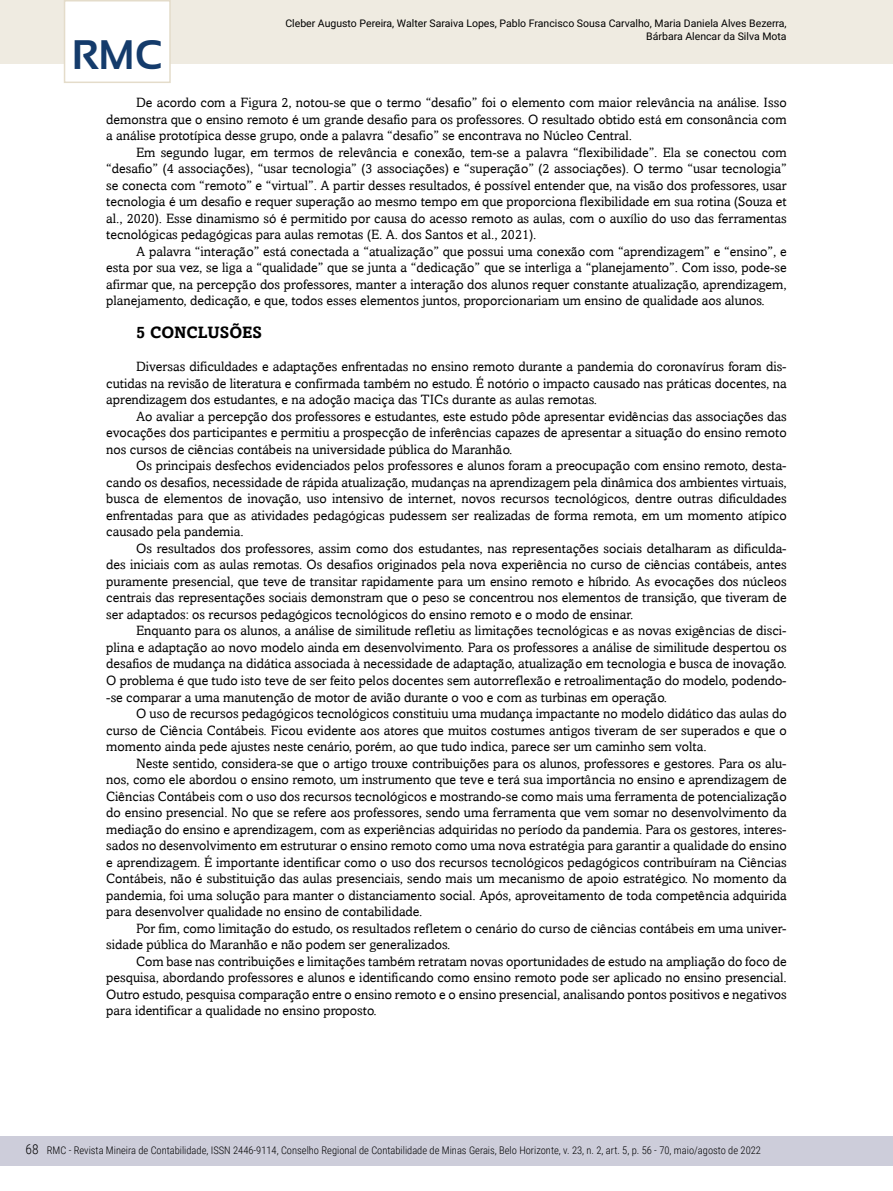
<style>
.page{position:relative;width:893px;height:1191px;background:#fff}
.page>*{position:absolute;margin:0;border:0;box-sizing:border-box;transform-origin:0 0}
.t1{font:700 41.25px "Sansation";color:#143b6b}
.t2{font:700 16.5px "Amasis";color:#000}
.t3{font:13.5px/16.5px "Amasis";color:#000;text-align:justify}
.t4{font:300 13.5px "Roboto Condensed";color:#000}
.t5{font:300 10.5px "Roboto Condensed";color:#000}
.t6{font:10.5px/12.6px "Roboto";color:#000;text-align:right}
</style>
<div class="page">
<div style="left:0;top:1135px;width:893px;height:30px;background:#cdcdda"></div>
<div style="left:0;top:0;width:893px;height:64px;background:#efebe1"></div>
<div style="left:64px;top:0;width:107px;height:83px;background:#fff;border:2px solid #e4dcca"></div>
<h1 class="t1" style="left:72px;top:32px;width:92px">RMC</h1>
<p class="t6" style="left:285px;top:17px;width:503px">Cleber Augusto Pereira, Walter Saraiva Lopes, Pablo Francisco Sousa Carvalho, Maria Daniela Alves Bezerra,<br>Bárbara Alencar da Silva Mota</p>
<p class="t3" style="left:106px;top:94px;width:682px;text-indent:30px">De acordo com a Figura 2, notou-se que o termo “desafio” foi o elemento com maior relevância na análise. Isso demonstra que o ensino remoto é um grande desafio para os professores. O resultado obtido está em consonância com a análise prototípica desse grupo, onde a palavra “desafio” se encontrava no Núcleo Central.</p>
<p class="t3" style="left:106px;top:144px;width:682px;text-indent:30px">Em segundo lugar, em termos de relevância e conexão, tem-se a palavra “flexibilidade”. Ela se conectou com “desafio” (4 associações), “usar tecnologia” (3 associações) e “superação” (2 associações). O termo “usar tecnologia” se conecta com “remoto” e “virtual”. A partir desses resultados, é possível entender que, na visão dos professores, usar tecnologia é um desafio e requer superação ao mesmo tempo em que proporciona flexibilidade em sua rotina (Souza et al., 2020). Esse dinamismo só é permitido por causa do acesso remoto as aulas, com o auxílio do uso das ferramentas tecnológicas pedagógicas para aulas remotas (E. A. dos Santos et al., 2021).</p>
<p class="t3" style="left:106px;top:243px;width:682px;text-indent:30px">A palavra “interação” está conectada a “atualização” que possui uma conexão com “aprendizagem” e “ensino”, e esta por sua vez, se liga a “qualidade” que se junta a “dedicação” que se interliga a “planejamento”. Com isso, pode-se afirmar que, na percepção dos professores, manter a interação dos alunos requer constante atualização, aprendizagem, planejamento, dedicação, e que, todos esses elementos juntos, proporcionariam um ensino de qualidade aos alunos.</p>
<p class="t2" style="left:136px;top:323px;width:127px">5 CONCLUSÕES</p>
<p class="t3" style="left:106px;top:358px;width:682px;text-indent:30px">Diversas dificuldades e adaptações enfrentadas no ensino remoto durante a pandemia do coronavírus foram dis&shy;cutidas na revisão de literatura e confirmada também no estudo. É notório o impacto causado nas práticas docentes, na aprendizagem dos estudantes, e na adoção maciça das TICs durante as aulas remotas.</p>
<p class="t3" style="left:106px;top:408px;width:682px;text-indent:30px">Ao avaliar a percepção dos professores e estudantes, este estudo pôde apresentar evidências das associações das evocações dos participantes e permitiu a prospecção de inferências capazes de apresentar a situação do ensino remoto nos cursos de ciências contábeis na universidade pública do Maranhão.</p>
<p class="t3" style="left:106px;top:457px;width:682px;text-indent:30px">Os principais desfechos evidenciados pelos professores e alunos foram a preocupação com ensino remoto, desta&shy;cando os desafios, necessidade de rápida atualização, mudanças na aprendizagem pela dinâmica dos ambientes virtuais, busca de elementos de inovação, uso intensivo de internet, novos recursos tecnológicos, dentre outras dificuldades enfrentadas para que as atividades pedagógicas pudessem ser realizadas de forma remota, em um momento atípico causado pela pandemia.</p>
<p class="t3" style="left:106px;top:540px;width:682px;text-indent:30px">Os resultados dos professores, assim como dos estudantes, nas representações sociais detalharam as dificulda&shy;des iniciais com as aulas remotas. Os desafios originados pela nova experiência no curso de ciências contábeis, antes puramente presencial, que teve de transitar rapidamente para um ensino remoto e híbrido. As evocações dos núcleos centrais das representações sociais demonstram que o peso se concentrou nos elementos de transição, que tiveram de ser adaptados: os recursos pedagógicos tecnológicos do ensino remoto e o modo de ensinar.</p>
<p class="t3" style="left:106px;top:622px;width:682px;text-indent:30px">Enquanto para os alunos, a análise de similitude refletiu as limitações tecnológicas e as novas exigências de disci&shy;plina e adaptação ao novo modelo ainda em desenvolvimento. Para os professores a análise de similitude despertou os desafios de mudança na didática associada à necessidade de adaptação, atualização em tecnologia e busca de inovação.<br>O problema é que tudo isto teve de ser feito pelos docentes sem autorreflexão e retroalimentação do modelo, podendo--se comparar a uma manutenção de motor de avião durante o voo e com as turbinas em operação.</p>
<p class="t3" style="left:106px;top:705px;width:682px;text-indent:30px">O uso de recursos pedagógicos tecnológicos constituiu uma mudança impactante no modelo didático das aulas do curso de Ciência Contábeis. Ficou evidente aos atores que muitos costumes antigos tiveram de ser superados e que o momento ainda pede ajustes neste cenário, porém, ao que tudo indica, parece ser um caminho sem volta.</p>
<p class="t3" style="left:106px;top:754px;width:682px;text-indent:30px">Neste sentido, considera-se que o artigo trouxe contribuições para os alunos, professores e gestores. Para os alu&shy;nos, como ele abordou o ensino remoto, um instrumento que teve e terá sua importância no ensino e aprendizagem de Ciências Contábeis com o uso dos recursos tecnológicos e mostrando-se como mais uma ferramenta de potencialização do ensino presencial. No que se refere aos professores, sendo uma ferramenta que vem somar no desenvolvimento da mediação do ensino e aprendizagem, com as experiências adquiridas no período da pandemia. Para os gestores, interes&shy;sados no desenvolvimento em estruturar o ensino remoto como uma nova estratégia para garantir a qualidade do ensino e aprendizagem. É importante identificar como o uso dos recursos tecnológicos pedagógicos contribuíram na Ciências Contábeis, não é substituição das aulas presenciais, sendo mais um mecanismo de apoio estratégico. No momento da pandemia, foi uma solução para manter o distanciamento social. Após, aproveitamento de toda competência adquirida para desenvolver qualidade no ensino de contabilidade.</p>
<p class="t3" style="left:106px;top:919px;width:682px;text-indent:30px">Por fim, como limitação do estudo, os resultados refletem o cenário do curso de ciências contábeis em uma univer&shy;sidade pública do Maranhão e não podem ser generalizados.</p>
<p class="t3" style="left:106px;top:952px;width:682px;text-indent:30px">Com base nas contribuições e limitações também retratam novas oportunidades de estudo na ampliação do foco de pesquisa, abordando professores e alunos e identificando como ensino remoto pode ser aplicado no ensino presencial.<br>Outro estudo, pesquisa comparação entre o ensino remoto e o ensino presencial, analisando pontos positivos e negativos para identificar a qualidade no ensino proposto.</p>
<p class="t4" style="left:26px;top:1140px;width:15px">68</p>
<p class="t5" style="left:47px;top:1143px;width:716px">RMC - Revista Mineira de Contabilidade, ISSN 2446-9114, Conselho Regional de Contabilidade de Minas Gerais, Belo Horizonte, v. 23, n. 2, art. 5, p. 56 - 70, maio/agosto de 2022</p>
</div>
